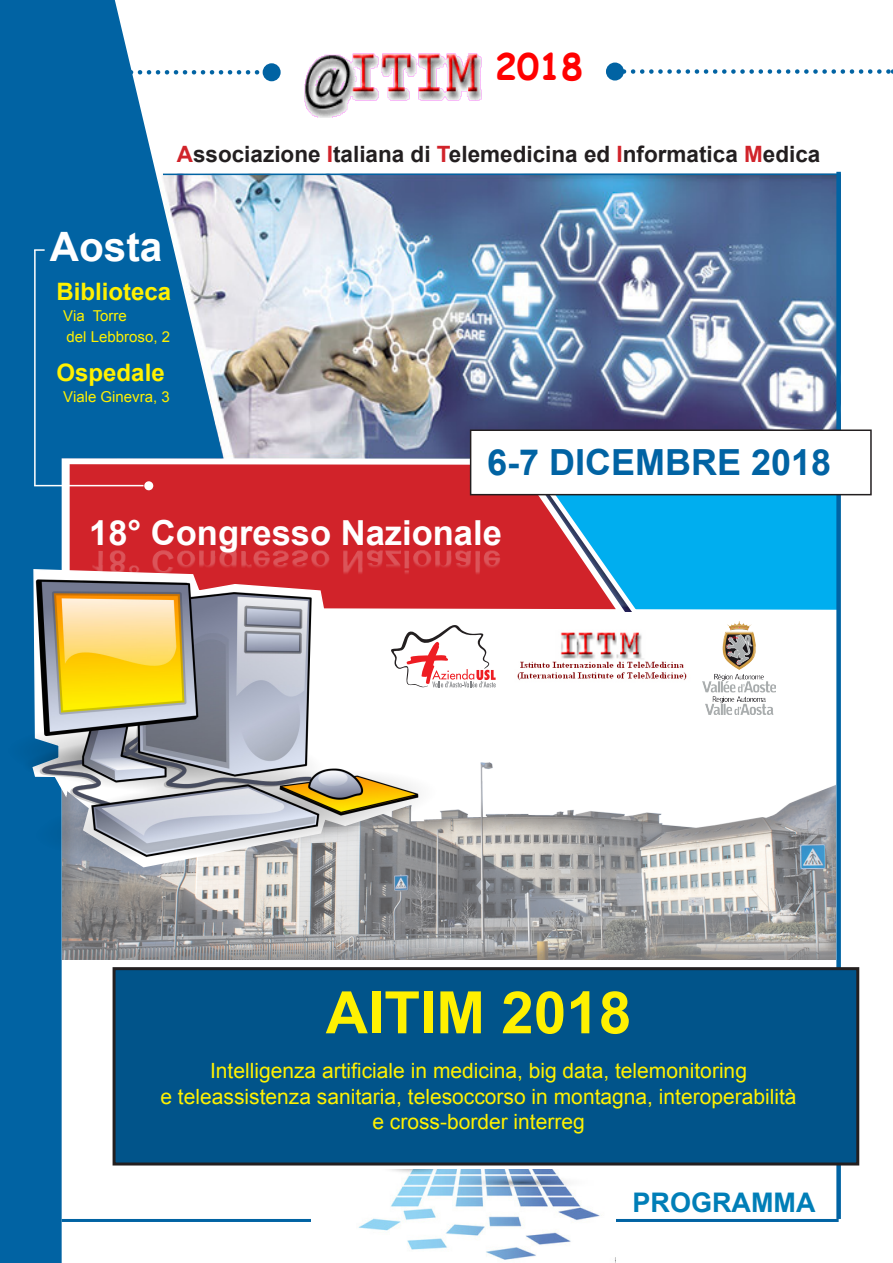
<style>
.page{position:relative;width:893px;height:1263px;background:#fff}
.page>*{position:absolute;margin:0;border:0;box-sizing:border-box;transform-origin:0 0}
.t1{font:700 58.5px "Arial";color:#fff101}
.t2{font:700 40.5px "Arial";color:#fff}
.t3{font:700 36px "Arial";color:#0163a3}
.t4{font:700 36px "Comic Sans MS";color:#f00}
.t5{font:700 34.5px "Arial";color:#fff}
.t6{font:700 27px "Arial";color:#007eb7}
.t7{font:700 24px "Arial";color:#fff101}
.t8{font:700 22.5px "Arial";color:#231f20}
.t9{font:21px "Arial";color:#fff101}
.t10{font:15px "Arial";color:#fff101}
.s1{color:#d1232a}
</style>
<div class="page">
<div style="left:61px;top:656px;width:775px;height:305px;background:#9a89b2;opacity:.79"></div>
<img style="left:304px;top:53px;width:178px;height:64px">
<img style="left:515px;top:632px;width:178px;height:51px">
<img style="left:223px;top:173px;width:613px;height:282px">
<div style="left:633px;top:495px;width:213px;height:115px;background:#00aeef"></div>
<svg style="left:62px;top:455px;width:571px;height:157px;background:#c0424e"></svg>
<div style="left:836px;top:172px;width:5px;height:1047px;background:#0163a3"></div>
<hr style="left:62px;top:1219px;width:777px;height:3px;background:#0163a3">
<div style="left:0;top:0;width:62px;height:1263px;background:#0163a3"></div>
<svg style="left:45px;top:0;width:178px;height:458px;fill:#0163a3"></svg>
<div style="left:62px;top:462px;width:8px;height:149px;background:#fff"></div>
<svg style="left:77px;top:70px;width:186px;height:5px"></svg>
<div style="left:59px;top:63px;width:18px;height:18px;background:#0163a3;border-radius:50%"></div>
<div style="left:263px;top:63px;width:18px;height:18px;background:#0163a3;border-radius:50%"></div>
<svg style="left:624px;top:69px;width:269px;height:5px"></svg>
<div style="left:606px;top:63px;width:18px;height:18px;background:#0163a3;border-radius:50%"></div>
<div style="left:471px;top:430px;width:400px;height:65px;background:#fff"></div>
<div style="left:470px;top:429px;width:402px;height:66px;border:2px solid #231f20"></div>
<img style="left:312px;top:1169px;width:303px;height:91px">
<hr style="left:34px;top:250px;width:2px;height:236px;background:#fff">
<svg style="left:34px;top:249px;width:11px;height:2px"></svg>
<hr style="left:34px;top:485px;width:110px;height:1px;background:#fff">
<div style="left:144px;top:481px;width:9px;height:9px;background:#fff;border-radius:50%"></div>
<hr style="left:163px;top:174px;width:678px;height:1px;background:#0163a3">
<div style="left:114px;top:969px;width:744px;height:195px;background:#01548a"></div>
<div style="left:113px;top:967px;width:746px;height:198px;border:3px solid #231f20"></div>
<svg style="left:449px;top:625px;width:47px;height:63px"></svg>
<img style="left:702px;top:621px;width:74px;height:94px">
<img style="left:0;top:569px;width:449px;height:301px">
<div style="left:92px;top:542px;width:409px;height:33px;background:#d1232a"></div>
<p class="t4" style="left:495px;top:40px;width:89px">2018</p>
<p class="t8" style="left:177px;top:140px;width:645px"><span class="s1">A</span>ssociazione <span class="s1">I</span>taliana di <span class="s1">T</span>elemedicina ed <span class="s1">I</span>nformatica <span class="s1">M</span>edica</p>
<p class="t2" style="left:50px;top:220px;width:114px">Aosta</p>
<p class="t7" style="left:57px;top:276px;width:116px">Biblioteca</p>
<p class="t10" style="left:63px;top:306px;width:65px">Via Torre</p>
<p class="t10" style="left:67px;top:327px;width:105px">del Lebbroso, 2</p>
<p class="t7" style="left:57px;top:357px;width:110px">Ospedale</p>
<p class="t10" style="left:63px;top:387px;width:108px">Viale Ginevra, 3</p>
<p class="t3" style="left:487px;top:438px;width:346px">6-7 DICEMBRE 2018</p>
<p class="t5" style="left:89px;top:510px;width:414px">18° Congresso Nazionale</p>
<p class="t1" style="left:326px;top:974px;width:307px">AITIM 2018</p>
<p class="t9" style="left:210px;top:1057px;width:538px">Intelligenza artificiale in medicina, big data, telemonitoring</p>
<p class="t9" style="left:160px;top:1082px;width:638px">e teleassistenza sanitaria, telesoccorso in montagna, interoperabilità</p>
<p class="t9" style="left:372px;top:1107px;width:214px">e cross-border interreg</p>
<p class="t6" style="left:632px;top:1184px;width:184px">PROGRAMMA</p>
</div>
